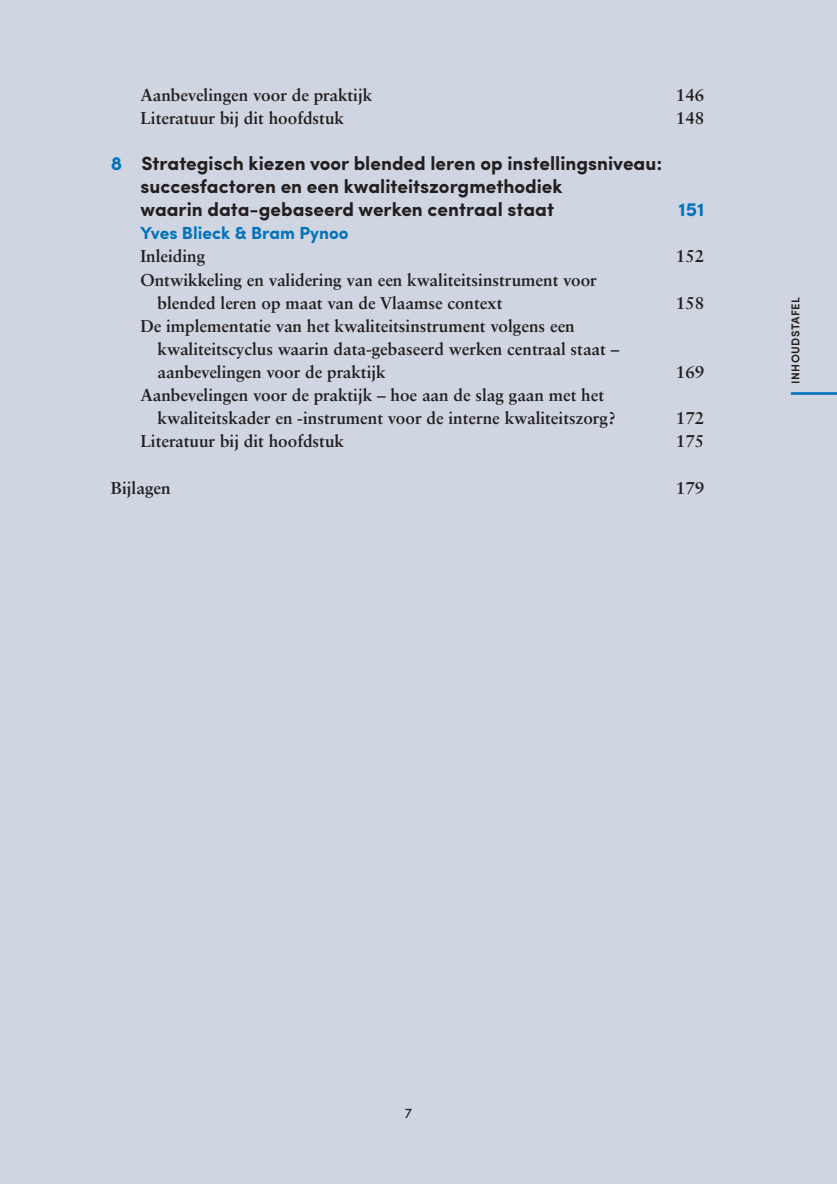
<style>
.page{position:relative;width:837px;height:1184px;background:#fff}
.page>*{position:absolute;margin:0;border:0;box-sizing:border-box;transform-origin:0 0}
.t1{font:700 19.25px/23.1px "Sofia Pro";color:#231f20}
.t2{font:700 19.25px "Sofia Pro";color:#0173bb}
.t3{font:700 17.5px "Sofia Pro";color:#0173bb}
.t4{font:700 17.15px/23.1px "Sabon LT Std";color:#231f20}
.t5{font:14px "Sofia Pro";color:#231f20}
.t6{font:600 11.38px "Sofia Pro";letter-spacing:.035em;color:#231f20}
.s1{color:#0173bb}
</style>
<div class="page">
<div style="left:0;top:0;width:836px;height:1184px;background:#cfd5e1"></div>
<hr style="left:790px;top:392px;width:46px;height:3px;background:#0173bb">
<p class="t4" style="left:140px;top:83px;width:233px">Aanbevelingen voor de praktijk</p>
<p class="t4" style="left:675px;top:83px;width:30px">146</p>
<p class="t4" style="left:140px;top:106px;width:205px">Literatuur bij dit hoofdstuk</p>
<p class="t4" style="left:675px;top:106px;width:30px">148</p>
<p class="t1" style="left:140px;top:150px;width:523px;text-indent:-30px"><span class="s1">8</span> Strategisch kiezen voor blended leren op instellingsniveau: succesfactoren en een kwaliteitszorgmethodiek<br>waarin data-gebaseerd werken centraal staat</p>
<p class="t2" style="left:678px;top:195px;width:27px">151</p>
<p class="t3" style="left:140px;top:220px;width:210px">Yves Blieck &amp; Bram Pynoo</p>
<p class="t4" style="left:140px;top:244px;width:66px">Inleiding</p>
<p class="t4" style="left:675px;top:244px;width:30px">152</p>
<p class="t4" style="left:157px;top:268px;width:440px;text-indent:-17px">Ontwikkeling en validering van een kwaliteitsinstrument voor blended leren op maat van de Vlaamse context</p>
<p class="t4" style="left:675px;top:291px;width:30px">158</p>
<p class="t4" style="left:157px;top:314px;width:463px;text-indent:-17px">De implementatie van het kwaliteitsinstrument volgens een kwaliteitscyclus waarin data-gebaseerd werken centraal staat – aanbevelingen voor de praktijk</p>
<p class="t4" style="left:157px;top:383px;width:459px;text-indent:-17px">Aanbevelingen voor de praktijk – hoe aan de slag gaan met het kwaliteitskader en -instrument voor de interne kwaliteitszorg?</p>
<p class="t4" style="left:675px;top:360px;width:30px">169</p>
<p class="t4" style="left:675px;top:406px;width:30px">172</p>
<p class="t4" style="left:140px;top:429px;width:205px">Literatuur bij dit hoofdstuk</p>
<p class="t4" style="left:675px;top:429px;width:30px">175</p>
<p class="t4" style="left:111px;top:475px;width:62px">Bijlagen</p>
<p class="t4" style="left:675px;top:475px;width:30px">179</p>
<p class="t6" style="left:786px;top:383px;width:88px;rotate:-90deg">INHOUDSTAFEL</p>
<p class="t5" style="left:405px;top:1102px;width:9px">7</p>
</div>
